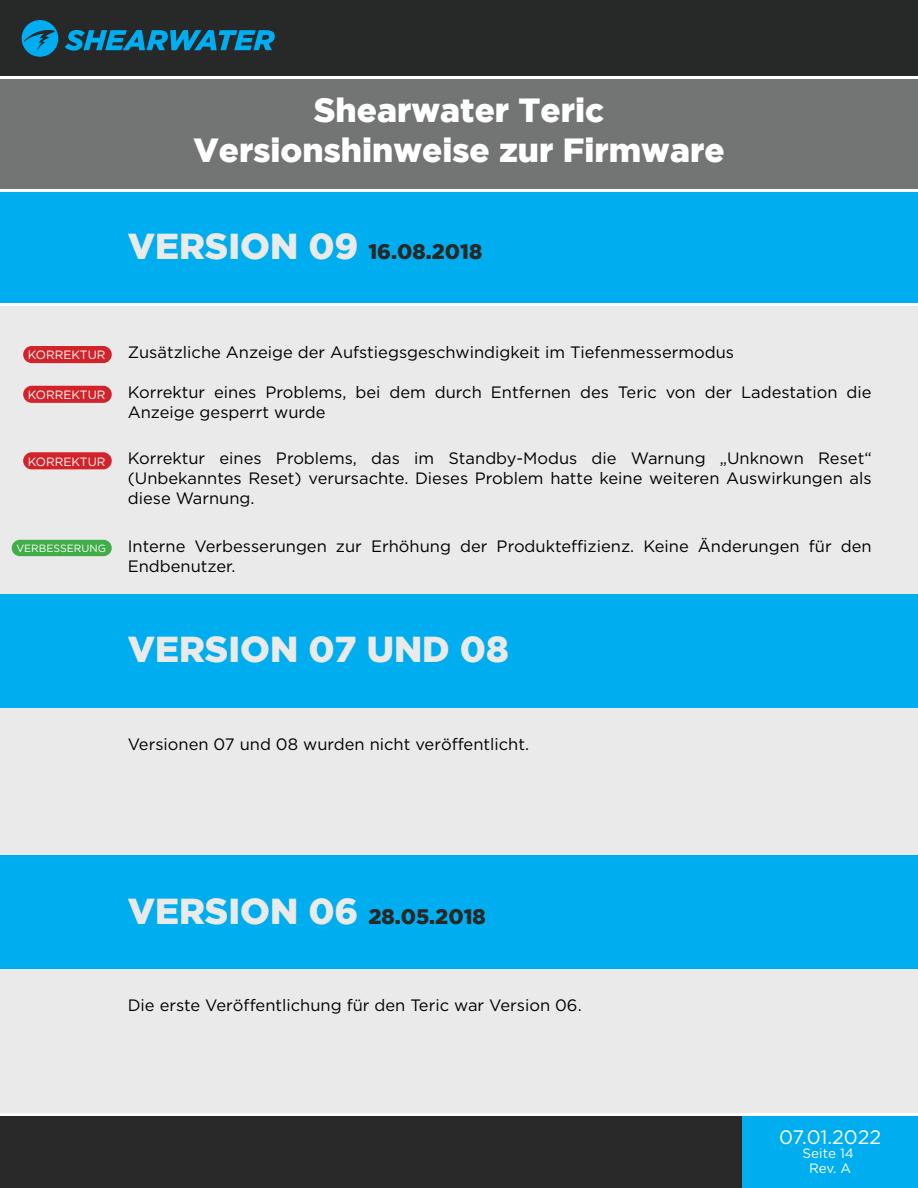
<style>
.page{position:relative;width:918px;height:1188px;background:#fff}
.page>*{position:absolute;margin:0;border:0;box-sizing:border-box;transform-origin:0 0}
.t1{font:900 36px "Gotham";color:#eaeaea}
.t2{font:900 33.45px/40.2px "Gotham";color:#fff;text-align:center}
.t3{font:900 21px "Gotham";color:#272828}
.t4{font:19.5px "Gotham HTF";letter-spacing:-.005em;color:#fff}
.t5{font:16.5px/19.8px "Gotham HTF";color:#000}
.t6{font:13.5px "Gotham HTF";color:#fff}
.t7{font:12px "Gotham HTF";color:#fff}
.t8{font:10.5px "Gotham HTF";color:#fff}
.s1{font-size:36px;color:#eaeaea}
</style>
<div class="page">
<div style="left:0;top:0;width:918px;height:77px;background:#272828"></div>
<div style="left:0;top:1114px;width:918px;height:74px;background:#292929"></div>
<div style="left:0;top:305px;width:918px;height:809px;background:#eaeaea"></div>
<svg style="left:65px;top:30px;width:210px;height:21px"></svg>
<svg style="left:22px;top:20px;width:36px;height:37px"></svg>
<div style="left:0;top:191px;width:918px;height:114px;background:#00aeef"></div>
<div style="left:0;top:77px;width:918px;height:114px;background:#737474"></div>
<div style="left:742px;top:1114px;width:176px;height:74px;background:#00aeef"></div>
<hr style="left:0;top:76px;width:918px;height:3px;background:#fff">
<hr style="left:0;top:189px;width:918px;height:3px;background:#fff">
<hr style="left:0;top:303px;width:918px;height:3px;background:#fff">
<hr style="left:0;top:1113px;width:918px;height:3px;background:#fff">
<div style="left:0;top:594px;width:918px;height:114px;background:#00aeef"></div>
<div style="left:0;top:855px;width:918px;height:114px;background:#00aeef"></div>
<div style="left:24px;top:347px;width:87px;height:15px;background:#d2232a;border-radius:8px"></div>
<div style="left:23px;top:346px;width:89px;height:17px;border:2px solid #d2232a;border-radius:8px"></div>
<div style="left:24px;top:387px;width:87px;height:15px;background:#d2232a;border-radius:8px"></div>
<div style="left:23px;top:386px;width:89px;height:17px;border:2px solid #d2232a;border-radius:8px"></div>
<div style="left:24px;top:453px;width:87px;height:16px;background:#d2232a;border-radius:8px"></div>
<div style="left:23px;top:452px;width:89px;height:17px;border:2px solid #d2232a;border-radius:8px"></div>
<div style="left:12px;top:541px;width:99px;height:14px;background:#41ad49;border-radius:7px"></div>
<div style="left:12px;top:540px;width:100px;height:16px;border:2px solid #41ad49;border-radius:7px"></div>
<h2 class="t2" style="left:193px;top:89px;width:533px">Shearwater Teric<br>Versionshinweise zur Firmware</h2>
<p class="t3" style="left:128px;top:240px;width:356px"><span class="s1">VERSION 09</span> 16.08.2018</p>
<p class="t7" style="left:28px;top:348px;width:79px">KORREKTUR</p>
<p class="t7" style="left:28px;top:388px;width:79px">KORREKTUR</p>
<p class="t7" style="left:28px;top:455px;width:79px">KORREKTUR</p>
<p class="t8" style="left:16px;top:542px;width:91px">VERBESSERUNG</p>
<p class="t5" style="left:128px;top:342px;width:608px">Zusätzliche Anzeige der Aufstiegsgeschwindigkeit im Tiefenmessermodus</p>
<p class="t5" style="left:128px;top:382px;width:745px">Korrektur eines Problems, bei dem durch Entfernen des Teric von der Ladestation die<br>Anzeige gesperrt wurde</p>
<p class="t5" style="left:128px;top:448px;width:745px;text-align:justify">Korrektur eines Problems, das im Standby-Modus die Warnung „Unknown Reset“ (Unbekanntes Reset) verursachte. Dieses Problem hatte keine weiteren Auswirkungen als diese Warnung.</p>
<p class="t5" style="left:128px;top:536px;width:745px">Interne Verbesserungen zur Erhöhung der Produkteffizienz. Keine Änderungen für den<br>Endbenutzer.</p>
<h1 class="t1" style="left:128px;top:629px;width:383px">VERSION 07 UND 08</h1>
<p class="t5" style="left:128px;top:734px;width:403px">Versionen 07 und 08 wurden nicht veröffentlicht.</p>
<p class="t3" style="left:128px;top:904px;width:360px"><span class="s1">VERSION 06</span> 28.05.2018</p>
<p class="t5" style="left:128px;top:995px;width:455px">Die erste Veröffentlichung für den Teric war Version 06.</p>
<p class="t4" style="left:779px;top:1126px;width:103px">07.01.2022</p>
<p class="t6" style="left:809px;top:1160px;width:44px">Rev. A</p>
<p class="t6" style="left:803px;top:1146px;width:53px">Seite 14</p>
</div>
